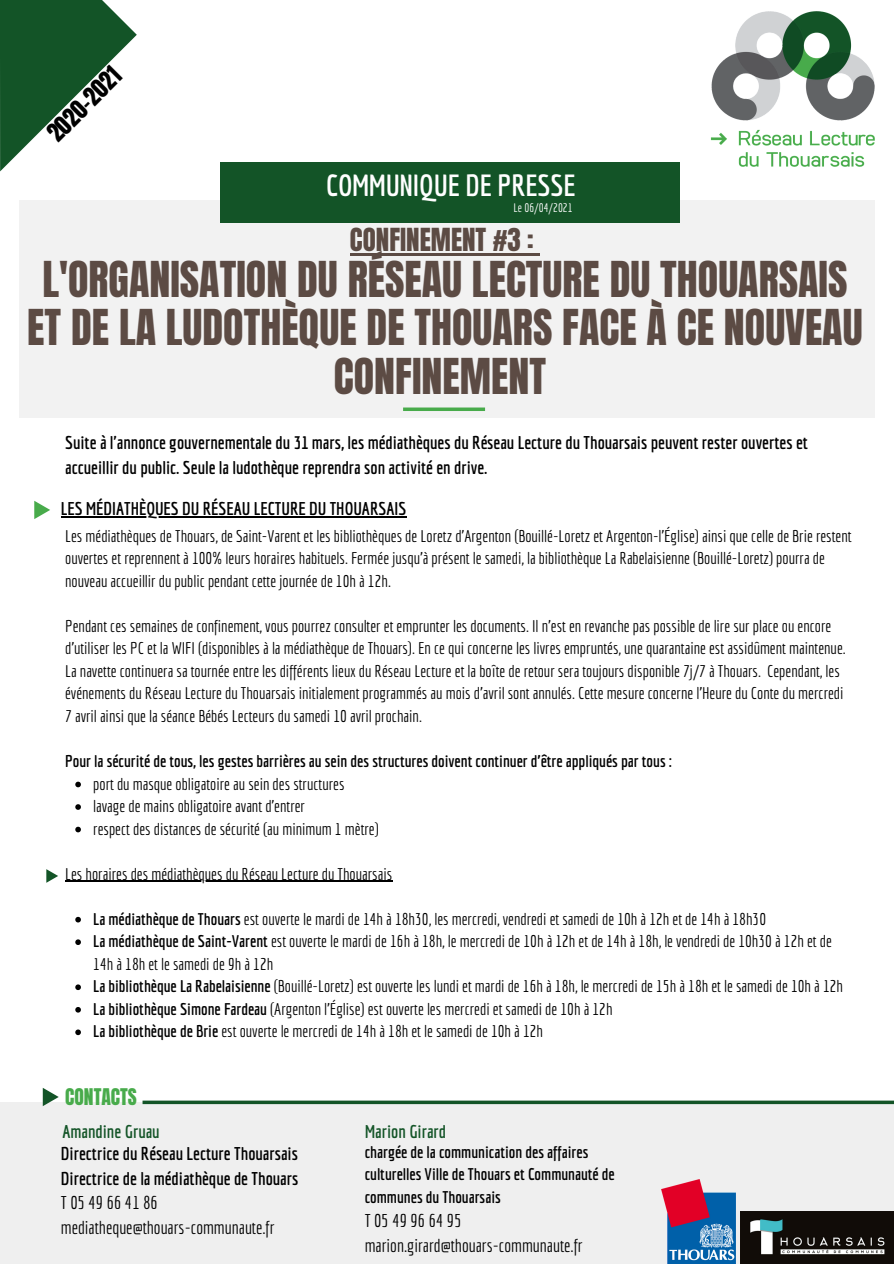
<style>
.page{position:relative;width:894px;height:1264px;background:#fff}
.page>*{position:absolute;margin:0;border:0;box-sizing:border-box;transform-origin:0 0}
.t1{font:42px/48.4px "Anton";color:#5c4b44;text-align:center}
.t2{font:700 29.85px "Economica";color:#fff}
.t3{font:27px "Anton";color:#5c4b44}
.t4{font:22.5px "Anton";color:#000}
.t5{font:19.5px "Anton";color:#48ab4b}
.t6{font:700 18px/24.8px "Economica";color:#000}
.t7{font:18px "Economica";color:#000}
.t8{font:700 18px "Economica";color:#135427}
.t9{font:18px "Economica";letter-spacing:.095em;color:#000}
.t10{font:16.5px/22.5px "Economica";color:#000}
.t11{font:700 16.5px/22.5px "Economica";color:#000}
.t12{font:12px "Economica";color:#fff}
.s1{font-weight:700}
</style>
<div class="page">
<div style="left:19px;top:200px;width:855px;height:217px;background:#f2f2f2"></div>
<div style="left:219px;top:163px;width:460px;height:60px;background:#135427"></div>
<hr style="left:350px;top:253px;width:183px;height:2px;background:#5c4b44">
<svg style="left:533px;top:253px;width:6px;height:2px"></svg>
<svg style="left:403px;top:407px;width:82px;height:4px"></svg>
<svg style="left:0;top:0;width:137px;height:171px"></svg>
<img style="left:710px;top:11px;width:165px;height:156px">
<svg style="left:75px;top:781px;width:6px;height:6px"></svg>
<svg style="left:75px;top:804px;width:6px;height:5px"></svg>
<svg style="left:75px;top:826px;width:6px;height:6px"></svg>
<svg style="left:75px;top:916px;width:6px;height:6px"></svg>
<svg style="left:75px;top:939px;width:6px;height:6px"></svg>
<svg style="left:75px;top:984px;width:6px;height:6px"></svg>
<svg style="left:75px;top:1007px;width:6px;height:5px"></svg>
<svg style="left:75px;top:1029px;width:6px;height:6px"></svg>
<hr style="left:65px;top:880px;width:327px;height:2px;background:#000">
<div style="left:0;top:1102px;width:893px;height:161px;background:#efefef"></div>
<svg style="left:43px;top:1088px;width:16px;height:18px"></svg>
<svg style="left:142px;top:1100px;width:751px;height:4px;background:#366d47"></svg>
<img style="left:740px;top:1211px;width:153px;height:52px">
<img style="left:661px;top:1179px;width:74px;height:84px">
<svg style="left:46px;top:869px;width:12px;height:13px"></svg>
<svg style="left:34px;top:501px;width:16px;height:18px"></svg>
<hr style="left:61px;top:516px;width:345px;height:1px;background:#000">
<p class="t4" style="left:40px;top:125px;width:94px;rotate:-45deg">2020-2021</p>
<p class="t2" style="left:326px;top:167px;width:251px">COMMUNIQUE DE PRESSE</p>
<p class="t12" style="left:513px;top:200px;width:61px">Le 06/04/2021</p>
<p class="t3" style="left:350px;top:220px;width:185px">CONFINEMENT #3 :</p>
<p class="t1" style="left:27px;top:256px;width:836px">L'ORGANISATION DU RÉSEAU LECTURE DU THOUARSAIS<br>ET DE LA LUDOTHÈQUE DE THOUARS FACE À CE NOUVEAU<br>CONFINEMENT</p>
<p class="t6" style="left:65px;top:430px;width:744px">Suite à l'annonce gouvernementale du 31 mars, les médiathèques du Réseau Lecture du Thouarsais peuvent rester ouvertes et accueillir du public. Seule la ludothèque reprendra son activité en drive.</p>
<p class="t6" style="left:61px;top:495px;width:347px">LES MÉDIATHÈQUES DU RÉSEAU LECTURE DU THOUARSAIS</p>
<p class="t10" style="left:65px;top:524px;width:787px">Les médiathèques de Thouars, de Saint-Varent et les bibliothèques de Loretz d'Argenton (Bouillé-Loretz et Argenton-l'Église) ainsi que celle de Brie restent ouvertes et reprennent à 100% leurs horaires habituels. Fermée jusqu'à présent le samedi, la bibliothèque La Rabelaisienne (Bouillé-Loretz) pourra de nouveau accueillir du public pendant cette journée de 10h à 12h.</p>
<p class="t10" style="left:65px;top:614px;width:781px">Pendant ces semaines de confinement, vous pourrez consulter et emprunter les documents. Il n'est en revanche pas possible de lire sur place ou encore d'utiliser les PC et la WIFI (disponibles à la médiathèque de Thouars). En ce qui concerne les livres empruntés, une quarantaine est assidûment maintenue.<br>La navette continuera sa tournée entre les différents lieux du Réseau Lecture et la boîte de retour sera toujours disponible 7j/7 à Thouars. Cependant, les événements du Réseau Lecture du Thouarsais initialement programmés au mois d'avril sont annulés. Cette mesure concerne l'Heure du Conte du mercredi 7 avril ainsi que la séance Bébés Lecteurs du samedi 10 avril prochain.</p>
<p class="t11" style="left:65px;top:749px;width:608px">Pour la sécurité de tous, les gestes barrières au sein des structures doivent continuer d’être appliqués par tous :</p>
<p class="t10" style="left:93px;top:772px;width:253px">port du masque obligatoire au sein des structures</p>
<p class="t10" style="left:93px;top:794px;width:213px">lavage de mains obligatoire avant d’entrer</p>
<p class="t10" style="left:93px;top:817px;width:287px">respect des distances de sécurité (au minimum 1 mètre)</p>
<p class="t10" style="left:65px;top:862px;width:328px">Les horaires des médiathèques du Réseau Lecture du Thouarsais</p>
<p class="t10" style="left:93px;top:907px;width:674px"><span class="s1">La médiathèque de Thouars</span> est ouverte le mardi de 14h à 18h30, les mercredi, vendredi et samedi de 10h à 12h et de 14h à 18h30</p>
<p class="t10" style="left:93px;top:929px;width:740px"><span class="s1">La médiathèque de Saint-Varent</span> est ouverte le mardi de 16h à 18h, le mercredi de 10h à 12h et de 14h à 18h, le vendredi de 10h30 à 12h et de<br>14h à 18h et le samedi de 9h à 12h</p>
<p class="t10" style="left:93px;top:974px;width:751px"><span class="s1">La bibliothèque La Rabelaisienne</span> (Bouillé-Loretz) est ouverte les lundi et mardi de 16h à 18h, le mercredi de 15h à 18h et le samedi de 10h à 12h</p>
<p class="t10" style="left:93px;top:997px;width:520px"><span class="s1">La bibliothèque Simone Fardeau</span> (Argenton l'Église) est ouverte les mercredi et samedi de 10h à 12h</p>
<p class="t10" style="left:93px;top:1019px;width:451px"><span class="s1">La bibliothèque de Brie</span> est ouverte le mercredi de 14h à 18h et le samedi de 10h à 12h</p>
<p class="t5" style="left:65px;top:1082px;width:73px">CONTACTS</p>
<p class="t8" style="left:62px;top:1120px;width:99px">Amandine Gruau</p>
<p class="t6" style="left:61px;top:1140px;width:238px">Directrice du Réseau Lecture Thouarsais</p>
<p class="t6" style="left:61px;top:1165px;width:239px">Directrice de la médiathèque de Thouars</p>
<p class="t9" style="left:61px;top:1192px;width:98px">T0549664186</p>
<p class="t7" style="left:61px;top:1216px;width:215px">mediatheque@thouars-communaute.fr</p>
<p class="t8" style="left:365px;top:1120px;width:82px">Marion Girard</p>
<p class="t11" style="left:364px;top:1140px;width:251px">chargée de la communication des affaires culturelles Ville de Thouars et Communauté de communes du Thouarsais</p>
<p class="t9" style="left:364px;top:1210px;width:98px">T0549966495</p>
<p class="t7" style="left:364px;top:1235px;width:219px">marion.girard@thouars-communaute.fr</p>
</div>
